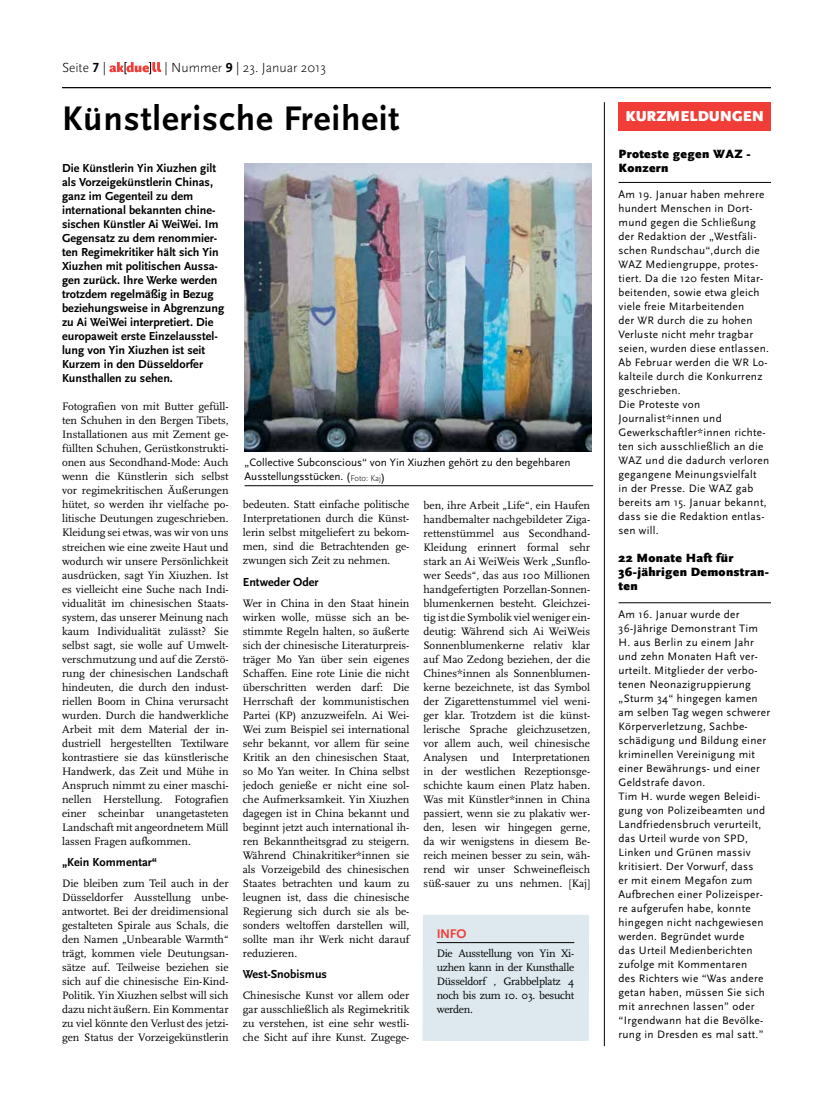
<style>
.page{position:relative;width:833px;height:1117px;background:#fff}
.page>*{position:absolute;margin:0;border:0;box-sizing:border-box;transform-origin:0 0}
.t1{font:700 35.62px "Scala Sans";letter-spacing:.025em;color:#000}
.t2{font:900 15px "Scala Sans";color:#fff}
.t3{font:300 13.75px "Scala Sans";color:#000}
.t4{font:700 13.12px "Scala Sans Caps";color:#f13d37}
.t5{font:900 12.5px/14px "Scala Sans";letter-spacing:.025em;color:#000}
.t6{font:700 12.12px/14px "Scala Sans";color:#000}
.t7{font:11.25px/14px "Scala";color:#000;text-align:justify}
.t8{font:11.25px/14px "Scala Sans";letter-spacing:.025em;color:#000}
.t9{font:11.25px/14px "Scala Sans";color:#000}
.s1{font-family:"Scala Sans Caps";font-weight:700}
.s2{font-weight:300;font-size:8.75px}
</style>
<div class="page">
<hr style="left:62px;top:87px;width:709px;height:1px;background:#000">
<svg style="left:109px;top:62px;width:52px;height:12px"></svg>
<hr style="left:604px;top:102px;width:1px;height:943px;background:#000">
<div style="left:618px;top:102px;width:153px;height:28px;background:#f13d37"></div>
<hr style="left:618px;top:182px;width:153px;height:1px;background:#000">
<hr style="left:618px;top:602px;width:153px;height:1px;background:#000">
<hr style="left:244px;top:485px;width:349px;height:1px;background:#000">
<img style="left:244px;top:163px;width:348px;height:288px">
<div style="left:422px;top:914px;width:167px;height:126px;background:#dde9ef"></div>
<hr style="left:437px;top:942px;width:137px;height:1px;background:#000">
<p class="t3" style="left:62px;top:60px;width:45px">Seite <span class="s1">7</span> |</p>
<p class="t3" style="left:165px;top:60px;width:163px">| Nummer <span class="s1">9</span> | 23. Januar 2013</p>
<h1 class="t1" style="left:62px;top:99px;width:339px">Künstlerische Freiheit</h1>
<p class="t6" style="left:62px;top:162px;width:164px">Die Künstlerin Yin Xiuzhen gilt als Vorzeigekünstlerin Chinas, ganz im Gegenteil zu dem international bekannten chine&shy;sischen Künstler Ai WeiWei. Im<br>Gegensatz zu dem renommier&shy;ten Regimekritiker hält sich Yin<br>Xiuzhen mit politischen Aussa&shy;gen zurück. Ihre Werke werden trotzdem regelmäßig in Bezug beziehungsweise in Abgrenzung zu Ai WeiWei interpretiert. Die europaweit erste Einzelausstel&shy;lung von Yin Xiuzhen ist seit<br>Kurzem in den Düsseldorfer<br>Kunsthallen zu sehen.</p>
<p class="t7" style="left:62px;top:400px;width:168px">Fotografien von mit Butter gefüll&shy;ten Schuhen in den Bergen Tibets, Installationen aus mit Zement ge&shy;füllten Schuhen, Gerüstkonstrukti&shy;onen aus Secondhand-Mode: Auch wenn die Künstlerin sich selbst vor regimekritischen Äußerungen hütet, so werden ihr vielfache po&shy;litische Deutungen zugeschrieben.<br>Kleidung sei etwas, was wir von uns streichen wie eine zweite Haut und wodurch wir unsere Persönlichkeit ausdrücken, sagt Yin Xiuzhen. Ist es vielleicht eine Suche nach Indi&shy;vidualität im chinesischen Staats&shy;system, das unserer Meinung nach kaum Individualität zulässt? Sie selbst sagt, sie wolle auf Umwelt&shy;verschmutzung und auf die Zerstö&shy;rung der chinesischen Landschaft hindeuten, die durch den indust&shy;riellen Boom in China verursacht wurden. Durch die handwerkliche Arbeit mit dem Material der in&shy;dustriell hergestellten Textilware kontrastiere sie das künstlerische Handwerk, das Zeit und Mühe in Anspruch nimmt zu einer maschi&shy;nellen Herstellung. Fotografien einer scheinbar unangetasteten Landschaft mit angeordnetem Müll lassen Fragen aufkommen.</p>
<p class="t6" style="left:62px;top:855px;width:97px">„Kein Kommentar“</p>
<p class="t7" style="left:62px;top:876px;width:168px">Die bleiben zum Teil auch in der Düsseldorfer Ausstellung unbe&shy;antwortet. Bei der dreidimensional gestalteten Spirale aus Schals, die den Namen „Unbearable Warmth“ trägt, kommen viele Deutungsan&shy;sätze auf. Teilweise beziehen sie sich auf die chinesische Ein-Kind-Politik. Yin Xiuzhen selbst will sich dazu nicht äußern. Ein Kommentar zu viel könnte den Verlust des jetzi&shy;gen Status der Vorzeigekünstlerin</p>
<p class="t9" style="left:244px;top:456px;width:327px">„Collective Subconscious“ von Yin Xiuzhen gehört zu den begehbaren<br>Ausstellungsstücken. (<span class="s2">Foto: Kaj</span>)</p>
<p class="t7" style="left:243px;top:498px;width:168px">bedeuten. Statt einfache politische Interpretationen durch die Künst&shy;lerin selbst mitgeliefert zu bekom&shy;men, sind die Betrachtenden ge&shy;zwungen sich Zeit zu nehmen.</p>
<p class="t6" style="left:243px;top:575px;width:77px">Entweder Oder</p>
<p class="t7" style="left:243px;top:596px;width:168px">Wer in China in den Staat hinein wirken wolle, müsse sich an be&shy;stimmte Regeln halten, so äußerte sich der chinesische Literaturpreis&shy;träger Mo Yan über sein eigenes Schaffen. Eine rote Linie die nicht überschritten werden darf: Die Herrschaft der kommunistischen Partei (KP) anzuzweifeln. Ai Wei-Wei zum Beispiel sei international sehr bekannt, vor allem für seine Kritik an den chinesischen Staat, so Mo Yan weiter. In China selbst jedoch genieße er nicht eine sol&shy;che Aufmerksamkeit. Yin Xiuzhen dagegen ist in China bekannt und beginnt jetzt auch international ih&shy;ren Bekanntheitsgrad zu steigern.<br>Während Chinakritiker*innen sie als Vorzeigebild des chinesischen Staates betrachten und kaum zu leugnen ist, dass die chinesische Regierung sich durch sie als be&shy;sonders weltoffen darstellen will, sollte man ihr Werk nicht darauf reduzieren.</p>
<p class="t6" style="left:243px;top:967px;width:86px">West-Snobismus</p>
<p class="t7" style="left:243px;top:988px;width:168px">Chinesische Kunst vor allem oder gar ausschließlich als Regimekritik zu verstehen, ist eine sehr westli&shy;che Sicht auf ihre Kunst. Zugege-</p>
<p class="t7" style="left:423px;top:498px;width:168px">ben, ihre Arbeit „Life“, ein Haufen handbemalter nachgebildeter Ziga&shy;rettenstümmel aus Secondhand-Kleidung erinnert formal sehr stark an Ai WeiWeis Werk „Sunflo&shy;wer Seeds“, das aus 100 Millionen handgefertigten Porzellan-Sonnen&shy;blumenkernen besteht. Gleichzei&shy;tig ist die Symbolik viel weniger ein&shy;deutig: Während sich Ai WeiWeis Sonnenblumenkerne relativ klar auf Mao Zedong beziehen, der die Chines*innen als Sonnenblumen&shy;kerne bezeichnete, ist das Symbol der Zigarettenstummel viel weni&shy;ger klar. Trotzdem ist die künst&shy;lerische Sprache gleichzusetzen, vor allem auch, weil chinesische Analysen und Interpretationen in der westlichen Rezeptionsge&shy;schichte kaum einen Platz haben.<br>Was mit Künstler*innen in China passiert, wenn sie zu plakativ wer&shy;den, lesen wir hingegen gerne, da wir wenigstens in diesem Be&shy;reich meinen besser zu sein, wäh&shy;rend wir unser Schweinefleisch süß-sauer zu uns nehmen. [Kaj]</p>
<p class="t4" style="left:437px;top:925px;width:31px">Info</p>
<p class="t7" style="left:437px;top:946px;width:139px">Die Ausstellung von Yin Xi&shy;uzhen kann in der Kunsthalle Düsseldorf , Grabbelplatz 4 noch bis zum 10. 03. besucht werden.</p>
<h2 class="t2" style="left:625px;top:108px;width:140px">kurzmeldungen</h2>
<p class="t5" style="left:618px;top:148px;width:133px">Proteste gegen WAZ -<br>Konzern</p>
<p class="t8" style="left:618px;top:187px;width:152px">Am 19. Januar haben mehrere hundert Menschen in Dort&shy;mund gegen die Schließung der Redaktion der „Westfäli&shy;schen Rundschau“,durch die<br>WAZ Mediengruppe, protes&shy;tiert. Da die 120 festen Mitar&shy;beitenden, sowie etwa gleich viele freie Mitarbeitenden<br>der WR durch die zu hohen<br>Verluste nicht mehr tragbar seien, wurden diese entlassen.<br>Ab Februar werden die WR Lo&shy;kalteile durch die Konkurrenz geschrieben.<br>Die Proteste von<br>Journalist*innen und<br>Gewerkschaftler*innen richte&shy;ten sich ausschließlich an die<br>WAZ und die dadurch verloren gegangene Meinungsvielfalt<br>in der Presse. Die WAZ gab bereits am 15. Januar bekannt, dass sie die Redaktion entlas&shy;sen will.</p>
<p class="t5" style="left:618px;top:551px;width:152px">22 M onate H aft für<br>36-jährigen Demonstran&shy;ten</p>
<p class="t8" style="left:618px;top:607px;width:153px">Am 16. Januar wurde der<br>36-Jährige Demonstrant Tim<br>H. aus Berlin zu einem Jahr und zehn Monaten Haft ver&shy;urteilt. Mitglieder der verbo&shy;tenen Neonazigruppierung „Sturm 34“ hingegen kamen am selben Tag wegen schwerer<br>Körperverletzung, Sachbe&shy;schädigung und Bildung einer kriminellen Vereinigung mit einer Bewährungs- und einer<br>Geldstrafe davon.<br>Tim H. wurde wegen Beleidi&shy;gung von Polizeibeamten und<br>Landfriedensbruch verurteilt, das Urteil wurde von SPD,<br>Linken und Grünen massiv kritisiert. Der Vorwurf, dass<br>er mit einem Megafon zum<br>Aufbrechen einer Polizeisper&shy;re aufgerufen habe, konnte hingegen nicht nachgewiesen werden. Begründet wurde<br>das Urteil Medienberichten zufolge mit Kommentaren<br>des Richters wie “Was andere getan haben, müssen Sie sich mit anrechnen lassen” oder “Irgendwann hat die Bevölke&shy;rung in Dresden es mal satt.”</p>
</div>
